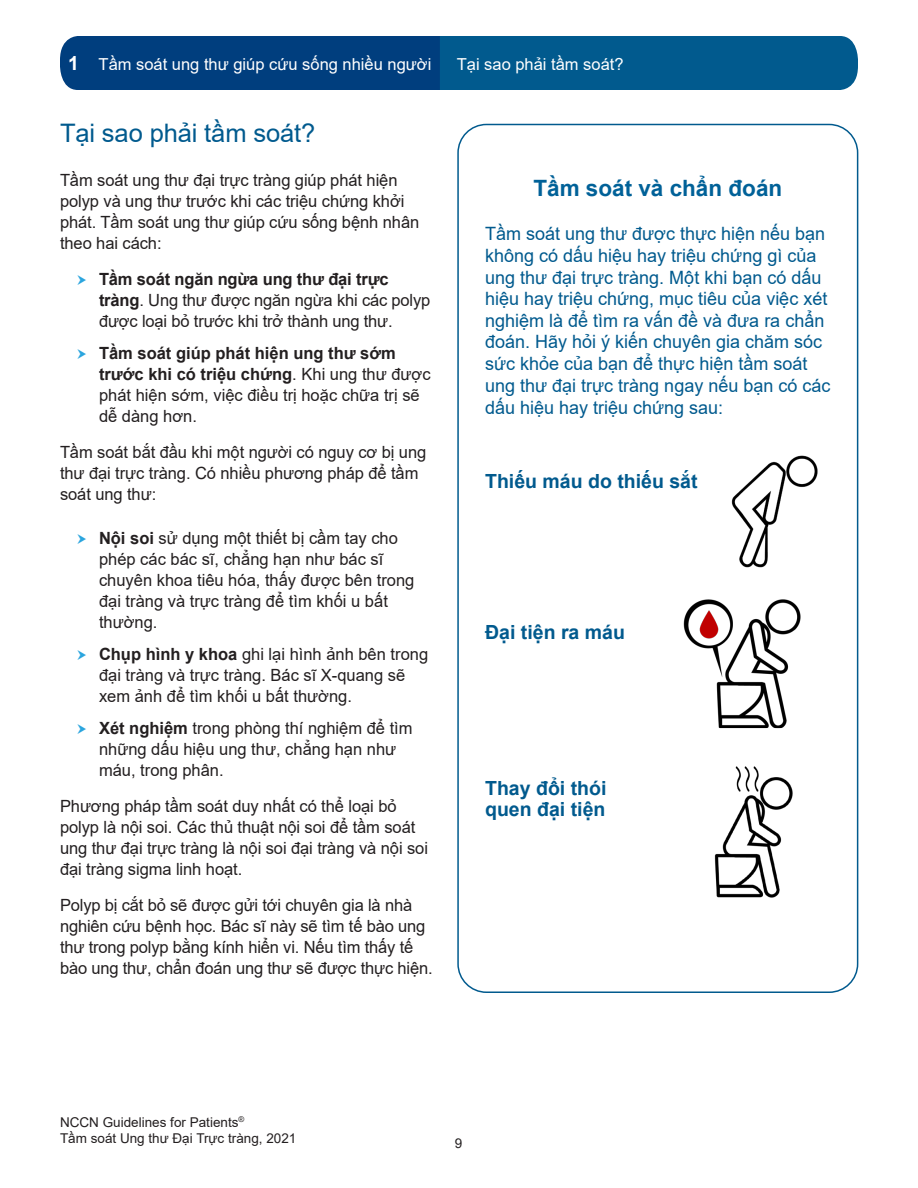
<style>
.page{position:relative;width:918px;height:1188px;background:#fff}
.page>*{position:absolute;margin:0;border:0;box-sizing:border-box;transform-origin:0 0}
.h1_Chapter_1{font:25.5px "Arial";letter-spacing:-.005em;color:#015a8e}
.New_Figure_Title{font:700 22.5px "Arial";color:#006198}
.New_Figure_Title_Cap{font:700 19.5px/21px "Arial";color:#015a8e}
.Sidebar_text{font:18.3px/21.8px "Arial";color:#015a8e}
.Body_text_-10{font:16.8px/21px "Arial";letter-spacing:-.005em;color:#231f20}
.t1{font:16.5px "Arial";color:#fff}
.t2{font:13.5px/16.5px "Arial";color:#231f20}
.s1{font-weight:700;font-size:19.5px}
.s2{font-weight:700}
</style>
<div class="page">
<svg style="left:60px;top:36px;width:798px;height:54px;background:#024e87"></svg>
<div style="left:457px;top:124px;width:401px;height:869px;border:2px solid #015a8e;border-radius:28px"></div>
<img style="left:714px;top:766px;width:79px;height:132px">
<img style="left:683px;top:599px;width:118px;height:129px">
<img style="left:731px;top:455px;width:87px;height:112px">
<p class="t1" style="left:68px;top:53px;width:365px"><span class="s1">1</span> Tầm soát ung thư giúp cứu sống nhiều người</p>
<p class="t1" style="left:457px;top:53px;width:168px">Tại sao phải tầm soát?</p>
<h1 class="h1_Chapter_1" style="left:60px;top:116px;width:257px">Tại sao phải tầm soát?</h1>
<p class="Body_text_-10" style="left:60px;top:169px;width:361px">Tầm soát ung thư đại trực tràng giúp phát hiện polyp và ung thư trước khi các triệu chứng khởi phát. Tầm soát ung thư giúp cứu sống bệnh nhân theo hai cách:</p>
<p class="Body_text_-10" style="left:99px;top:268px;width:333px"><span class="s2">Tầm soát ngăn ngừa ung thư đại trực tràng</span>. Ung thư được ngăn ngừa khi các polyp được loại bỏ trước khi trở thành ung thư.</p>
<p class="Body_text_-10" style="left:99px;top:343px;width:333px"><span class="s2">Tầm soát giúp phát hiện ung thư sớm trước khi có triệu chứng</span>. Khi ung thư được phát hiện sớm, việc điều trị hoặc chữa trị sẽ dễ dàng hơn.</p>
<p class="Body_text_-10" style="left:60px;top:442px;width:368px">Tầm soát bắt đầu khi một người có nguy cơ bị ung thư đại trực tràng. Có nhiều phương pháp để tầm soát ung thư:</p>
<p class="Body_text_-10" style="left:99px;top:527px;width:317px"><span class="s2">Nội soi</span> sử dụng một thiết bị cầm tay cho phép các bác sĩ, chẳng hạn như bác sĩ chuyên khoa tiêu hóa, thấy được bên trong đại tràng và trực tràng để tìm khối u bất thường.</p>
<p class="Body_text_-10" style="left:99px;top:643px;width:331px"><span class="s2">Chụp hình y khoa</span> ghi lại hình ảnh bên trong đại tràng và trực tràng. Bác sĩ X-quang sẽ xem ảnh để tìm khối u bất thường.</p>
<p class="Body_text_-10" style="left:99px;top:718px;width:315px"><span class="s2">Xét nghiệm</span> trong phòng thí nghiệm để tìm những dấu hiệu ung thư, chẳng hạn như máu, trong phân.</p>
<p class="Body_text_-10" style="left:60px;top:796px;width:370px">Phương pháp tầm soát duy nhất có thể loại bỏ polyp là nội soi. Các thủ thuật nội soi để tầm soát ung thư đại trực tràng là nội soi đại tràng và nội soi đại tràng sigma linh hoạt.</p>
<p class="Body_text_-10" style="left:60px;top:895px;width:374px">Polyp bị cắt bỏ sẽ được gửi tới chuyên gia là nhà nghiên cứu bệnh học. Bác sĩ này sẽ tìm tế bào ung thư trong polyp bằng kính hiển vi. Nếu tìm thấy tế bào ung thư, chẩn đoán ung thư sẽ được thực hiện.</p>
<p class="New_Figure_Title" style="left:533px;top:173px;width:250px">Tầm soát và chẩn đoán</p>
<p class="Sidebar_text" style="left:485px;top:223px;width:347px">Tầm soát ung thư được thực hiện nếu bạn không có dấu hiệu hay triệu chứng gì của ung thư đại trực tràng. Một khi bạn có dấu hiệu hay triệu chứng, mục tiêu của việc xét nghiệm là để tìm ra vấn đề và đưa ra chẩn đoán. Hãy hỏi ý kiến chuyên gia chăm sóc sức khỏe của bạn để thực hiện tầm soát ung thư đại trực tràng ngay nếu bạn có các dấu hiệu hay triệu chứng sau:</p>
<p class="New_Figure_Title_Cap" style="left:485px;top:471px;width:214px">Thiếu máu do thiếu sắt</p>
<p class="New_Figure_Title_Cap" style="left:485px;top:622px;width:141px">Đại tiện ra máu</p>
<p class="New_Figure_Title_Cap" style="left:485px;top:778px;width:123px">Thay đổi thói quen đại tiện</p>
<p class="t2" style="left:60px;top:1114px;width:238px">NCCN Guidelines for Patients<sup>®<br></sup>Tầm soát Ung thư Đại Trực tràng, 2021</p>
<p class="t2" style="left:455px;top:1134px;width:9px">9</p>
</div>
